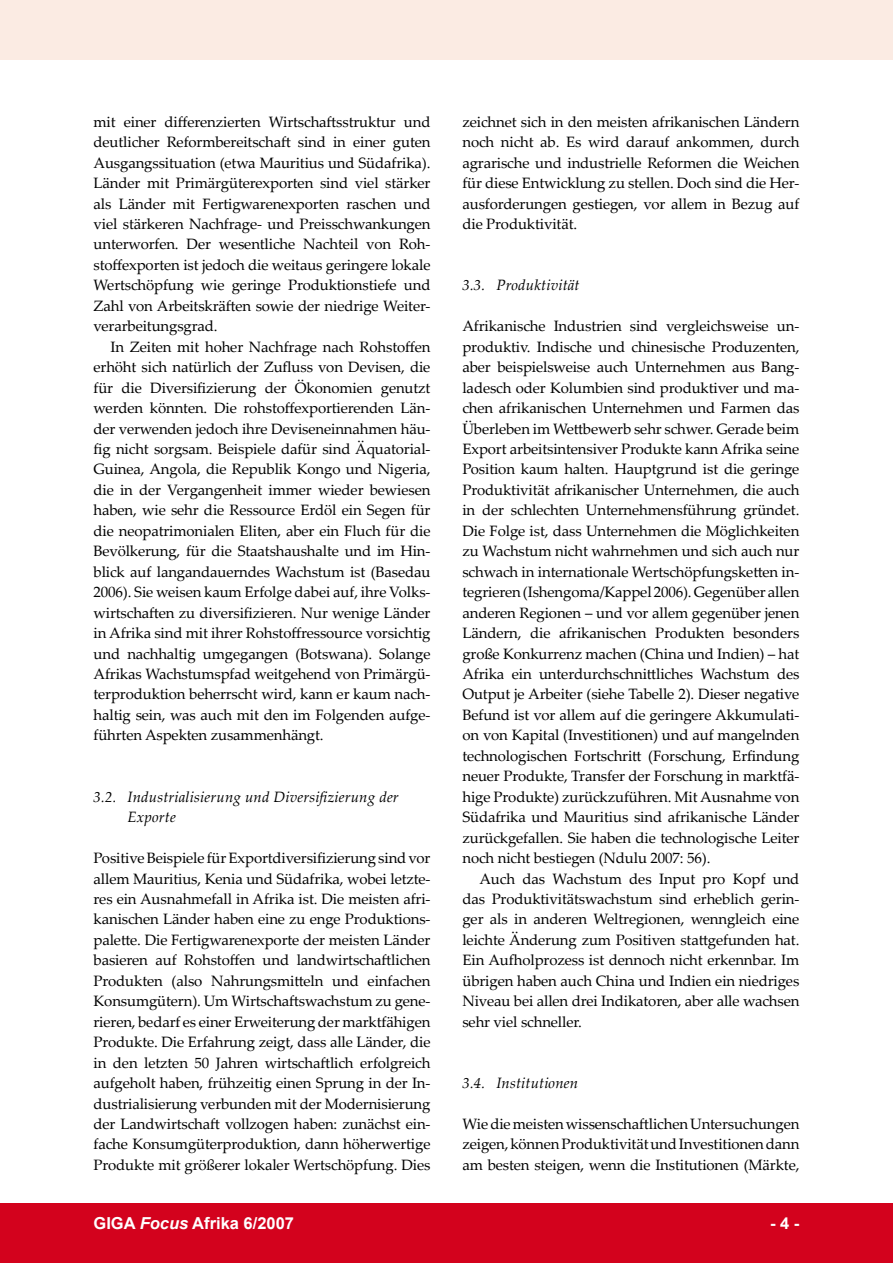
<style>
.page{position:relative;width:893px;height:1263px;background:#fff}
.page>*{position:absolute;margin:0;border:0;box-sizing:border-box;transform-origin:0 0}
.t1{font:700 16.5px "Arial";color:#fff}
.t2{font:15px/20.4px "Palatino Linotype";letter-spacing:-.01em;color:#000;text-align:justify}
.t3{font:italic 15px/20.4px "Palatino Linotype";letter-spacing:.01em;color:#000}
.s1{font-style:italic}
</style>
<div class="page">
<div style="left:0;top:1203px;width:893px;height:60px;background:#d3021d"></div>
<div style="left:0;top:0;width:893px;height:60px;background:#fbebe3"></div>
<p class="t2" style="left:94px;top:111px;width:338px">mit einer differenzierten Wirtschaftsstruktur und deutlicher Reformbereitschaft sind in einer guten Ausgangssituation (etwa Mauritius und Südafrika).<br>Länder mit Primärgüterexporten sind viel stärker als Länder mit Fertigwarenexporten raschen und viel stärkeren Nachfrage- und Preisschwankungen unterworfen. Der wesentliche Nachteil von Roh&shy;stoffexporten ist jedoch die weitaus geringere lokale Wertschöpfung wie geringe Produktionstiefe und Zahl von Arbeitskräften sowie der niedrige Weiter&shy;verarbeitungsgrad.</p>
<p class="t2" style="left:94px;top:336px;width:339px;text-indent:17px">In Zeiten mit hoher Nachfrage nach Rohstoffen erhöht sich natürlich der Zufluss von Devisen, die für die Diversifizierung der Ökonomien genutzt werden könnten. Die rohstoffexportierenden Län&shy;der verwenden jedoch ihre Deviseneinnahmen häu&shy;fig nicht sorgsam. Beispiele dafür sind Äquatorial-Guinea, Angola, die Republik Kongo und Nigeria, die in der Vergangenheit immer wieder bewiesen haben, wie sehr die Ressource Erdöl ein Segen für die neopatrimonialen Eliten, aber ein Fluch für die Bevölkerung, für die Staatshaushalte und im Hin&shy;blick auf langandauerndes Wachstum ist (Basedau 2006). Sie weisen kaum Erfolge dabei auf, ihre Volks&shy;wirtschaften zu diversifizieren. Nur wenige Länder in Afrika sind mit ihrer Rohstoffressource vorsichtig und nachhaltig umgegangen (Botswana). Solange Afrikas Wachstumspfad weitgehend von Primärgü&shy;terproduktion beherrscht wird, kann er kaum nach&shy;haltig sein, was auch mit den im Folgenden aufge&shy;führten Aspekten zusammenhängt.</p>
<p class="t3" style="left:128px;top:786px;width:273px;text-indent:-34px">3.2. Industrialisierung und Diversifizierung der<br>Exporte</p>
<p class="t2" style="left:94px;top:847px;width:338px">Positive Beispiele für Exportdiversifizierung sind vor allem Mauritius, Kenia und Südafrika, wobei letzte&shy;res ein Ausnahmefall in Afrika ist. Die meisten afri&shy;kanischen Länder haben eine zu enge Produktions&shy;palette. Die Fertigwarenexporte der meisten Länder basieren auf Rohstoffen und landwirtschaftlichen Produkten (also Nahrungsmitteln und einfachen Konsumgütern). Um Wirtschaftswachstum zu gene&shy;rieren, bedarf es einer Erweiterung der marktfähigen Produkte. Die Erfahrung zeigt, dass alle Länder, die in den letzten 50 Jahren wirtschaftlich erfolgreich aufgeholt haben, frühzeitig einen Sprung in der In&shy;dustrialisierung verbunden mit der Modernisierung der Landwirtschaft vollzogen haben: zunächst ein&shy;fache Konsumgüterproduktion, dann höherwertige Produkte mit größerer lokaler Wertschöpfung. Dies</p>
<p class="t2" style="left:462px;top:111px;width:339px">zeichnet sich in den meisten afrikanischen Ländern noch nicht ab. Es wird darauf ankommen, durch agrarische und industrielle Reformen die Weichen für diese Entwicklung zu stellen. Doch sind die Her&shy;ausforderungen gestiegen, vor allem in Bezug auf die Produktivität.</p>
<p class="t3" style="left:462px;top:274px;width:119px">3.3. Produktivität</p>
<p class="t2" style="left:462px;top:315px;width:339px">Afrikanische Industrien sind vergleichsweise un&shy;produktiv. Indische und chinesische Produzenten, aber beispielsweise auch Unternehmen aus Bang&shy;ladesch oder Kolumbien sind produktiver und ma&shy;chen afrikanischen Unternehmen und Farmen das Überleben im Wettbewerb sehr schwer. Gerade beim Export arbeitsintensiver Produkte kann Afrika seine Position kaum halten. Hauptgrund ist die geringe Produktivität afrikanischer Unternehmen, die auch in der schlechten Unternehmensführung gründet.<br>Die Folge ist, dass Unternehmen die Möglichkeiten zu Wachstum nicht wahrnehmen und sich auch nur schwach in internationale Wertschöpfungsketten in&shy;tegrieren (Ishengoma/Kappel 2006). Gegenüber allen anderen Regionen – und vor allem gegenüber jenen Ländern, die afrikanischen Produkten besonders große Konkurrenz machen (China und Indien) – hat Afrika ein unterdurchschnittliches Wachstum des Output je Arbeiter (siehe Tabelle 2). Dieser negative Befund ist vor allem auf die geringere Akkumulati&shy;on von Kapital (Investitionen) und auf mangelnden technologischen Fortschritt (Forschung, Erfindung neuer Produkte, Transfer der Forschung in marktfä&shy;hige Produkte) zurückzuführen. Mit Ausnahme von Südafrika und Mauritius sind afrikanische Länder zurückgefallen. Sie haben die technologische Leiter noch nicht bestiegen (Ndulu 2007: 56).</p>
<p class="t2" style="left:462px;top:868px;width:339px;text-indent:17px">Auch das Wachstum des Input pro Kopf und das Produktivitätswachstum sind erheblich gerin&shy;ger als in anderen Weltregionen, wenngleich eine leichte Änderung zum Positiven stattgefunden hat.<br>Ein Aufholprozess ist dennoch nicht erkennbar. Im übrigen haben auch China und Indien ein niedriges Niveau bei allen drei Indikatoren, aber alle wachsen sehr viel schneller.</p>
<p class="t3" style="left:462px;top:1072px;width:117px">3.4. Institutionen</p>
<p class="t2" style="left:462px;top:1113px;width:338px">Wie die meisten wissenschaftlichen Untersuchungen zeigen, können Produktivität und Investitionen dann am besten steigen, wenn die Institutionen (Märkte,</p>
<p class="t1" style="left:94px;top:1212px;width:202px">GIGA <span class="s1">Focus</span> Afrika 6/2007</p>
<p class="t1" style="left:770px;top:1212px;width:31px">- -</p>
</div>
